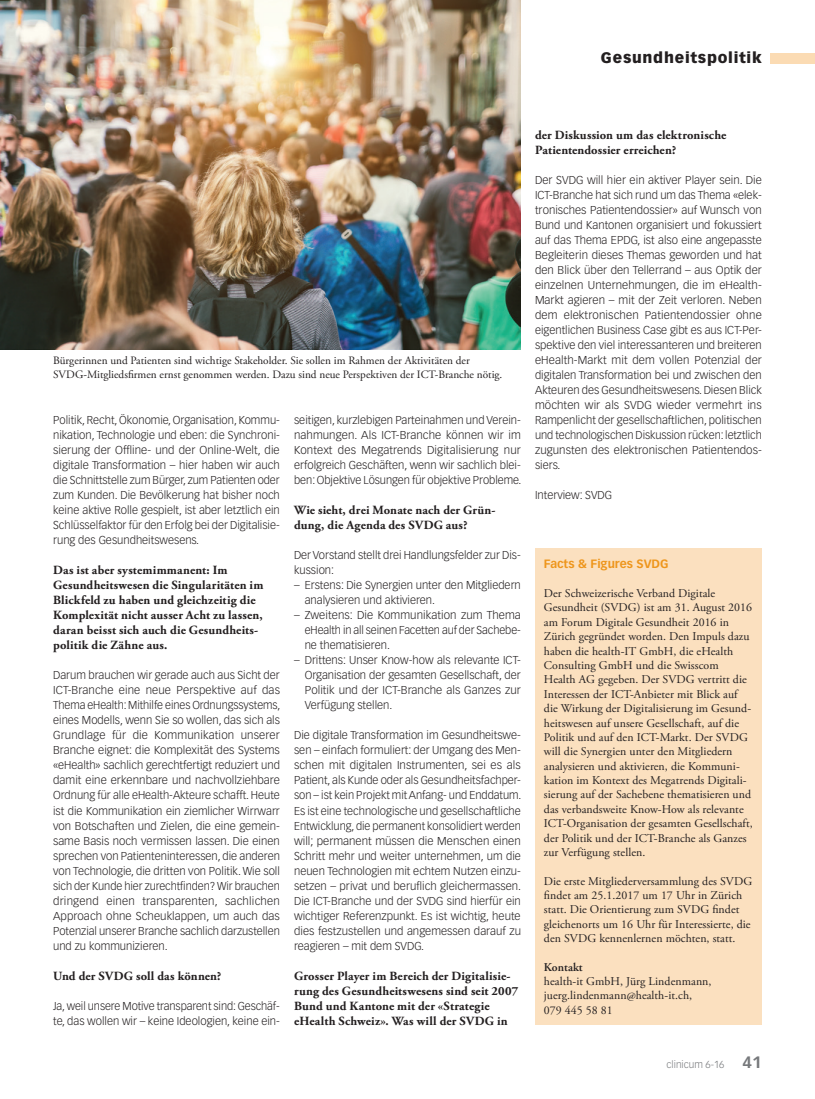
<style>
.page{position:relative;width:815px;height:1099px;background:#fff}
.page>*{position:absolute;margin:0;border:0;box-sizing:border-box;transform-origin:0 0}
.t1{font:900 15px "Vectora LT Std";letter-spacing:.05em;color:#231f20}
.t2{font:700 12.5px/15px "Adobe Garamond Pro";letter-spacing:.01em;color:#231f20}
.t3{font:11.88px/14.4px "Adobe Garamond Pro";letter-spacing:.005em;color:#231f20}
.t4{font:700 11.88px "Vectora LT Std";color:#ee961c}
.t5{font:600 11.88px "Adobe Garamond Pro";letter-spacing:.005em;color:#231f20}
.t6{font:300 11.25px/15px "Vectora LT Std";color:#231f20;text-align:justify}
.t7{font:11.25px/13.5px "Adobe Garamond Pro";color:#231f20}
.t8{font:300 10px "Vectora LT Std";color:#76787b}
.s1{font-weight:700;font-size:16.25px}
</style>
<div class="page">
<div style="left:770px;top:53px;width:45px;height:10px;background:#fbdbb3"></div>
<div style="left:535px;top:548px;width:227px;height:476px;background:#fbe0bf"></div>
<img style="left:0;top:0;width:521px;height:349px">
<h1 class="t1" style="left:601px;top:49px;width:162px">Gesundheitspolitik</h1>
<p class="t7" style="left:53px;top:354px;width:451px">Bürgerinnen und Patienten sind wichtige Stakeholder. Sie sollen im Rahmen der Aktivitäten der<br>SVDG-Mitgliedsfirmen ernst genommen werden. Dazu sind neue Perspektiven der ICT-Branche nötig.</p>
<p class="t6" style="left:53px;top:413px;width:228px">Politik, Recht, Ökonomie, Organisation, Kommu&shy;nikation, Technologie und eben: die Synchroni&shy;sierung der Offline- und der Online-Welt, die digitale Transformation – hier haben wir auch die Schnittstelle zum Bürger, zum Patienten oder zum Kunden. Die Bevölkerung hat bisher noch keine aktive Rolle gespielt, ist aber letztlich ein Schlüsselfaktor für den Erfolg bei der Digitalisie&shy;rung des Gesundheitswesens.</p>
<p class="t2" style="left:53px;top:563px;width:212px">Das ist aber systemimmanent: Im Gesundheitswesen die Singularitäten im Blickfeld zu haben und gleichzeitig die Komplexität nicht ausser Acht zu lassen, daran beisst sich auch die Gesundheits&shy;politik die Zähne aus.</p>
<p class="t6" style="left:53px;top:668px;width:229px;text-align:left">Darum brauchen wir gerade auch aus Sicht der ICT-Branche eine neue Perspektive auf das Thema eHealth: Mithilfe eines Ordnungssystems, eines Modells, wenn Sie so wollen, das sich als Grundlage für die Kommunikation unserer Branche eignet: die Komplexität des Systems «eHealth» sachlich gerechtfertigt reduziert und damit eine erkennbare und nachvollziehbare Ordnung für alle eHealth-Akteure schafft. Heute ist die Kommunikation ein ziemlicher Wirrwarr von Botschaften und Zielen, die eine gemein&shy;same Basis noch vermissen lassen. Die einen sprechen von Patienteninteressen, die anderen von Technologie, die dritten von Politik. Wie soll sich der Kunde hier zurechtfinden? Wir brauchen dringend einen transparenten, sachlichen Approach ohne Scheuklappen, um auch das Potenzial unserer Branche sachlich darzustellen und zu kommunizieren.</p>
<p class="t2" style="left:53px;top:968px;width:170px">Und der SVDG soll das können?</p>
<p class="t6" style="left:53px;top:998px;width:228px">Ja, weil unsere Motive transparent sind: Geschäf&shy;te, das wollen wir – keine Ideologien, keine ein-</p>
<p class="t6" style="left:294px;top:413px;width:229px">seitigen, kurzlebigen Parteinahmen und Verein&shy;nahmungen. Als ICT-Branche können wir im Kontext des Megatrends Digitalisierung nur erfolgreich Geschäften, wenn wir sachlich blei&shy;ben: Objektive Lösungen für objektive Probleme.</p>
<p class="t2" style="left:294px;top:503px;width:203px">Wie sieht, drei Monate nach der Grün&shy;dung, die Agenda des SVDG aus?</p>
<p class="t6" style="left:294px;top:548px;width:228px">Der Vorstand stellt drei Handlungsfelder zur Dis&shy;kussion:</p>
<p class="t6" style="left:305px;top:578px;width:218px;text-indent:-11px">– Erstens: Die Synergien unter den Mitgliedern analysieren und aktivieren.</p>
<p class="t6" style="left:305px;top:608px;width:218px;text-indent:-11px">– Zweitens: Die Kommunikation zum Thema eHealth in all seinen Facetten auf der Sachebe&shy;ne thematisieren.</p>
<p class="t6" style="left:305px;top:653px;width:218px;text-indent:-11px">– Drittens: Unser Know-how als relevante ICT-Organisation der gesamten Gesellschaft, der Politik und der ICT-Branche als Ganzes zur Verfügung stellen.</p>
<p class="t6" style="left:294px;top:728px;width:229px">Die digitale Transformation im Gesundheitswe&shy;sen – einfach formuliert: der Umgang des Men&shy;schen mit digitalen Instrumenten, sei es als Patient, als Kunde oder als Gesundheitsfachper&shy;son – ist kein Projekt mit Anfang- und Enddatum.<br>Es ist eine technologische und gesellschaftliche Entwicklung, die permanent konsolidiert werden will; permanent müssen die Menschen einen Schritt mehr und weiter unternehmen, um die neuen Technologien mit echtem Nutzen einzu&shy;setzen – privat und beruflich gleichermassen.<br>Die ICT-Branche und der SVDG sind hierfür ein wichtiger Referenzpunkt. Es ist wichtig, heute dies festzustellen und angemessen darauf zu reagieren – mit dem SVDG.</p>
<p class="t2" style="left:294px;top:968px;width:226px">Grosser Player im Bereich der Digitalisie&shy;rung des Gesundheitswesens sind seit 2007<br>Bund und Kantone mit der «Strategie eHealth Schweiz». Was will der SVDG in</p>
<p class="t2" style="left:535px;top:128px;width:193px">der Diskussion um das elektronische<br>Patientendossier erreichen?</p>
<p class="t6" style="left:535px;top:173px;width:228px">Der SVDG will hier ein aktiver Player sein. Die ICT-Branche hat sich rund um das Thema «elek&shy;tronisches Patientendossier» auf Wunsch von Bund und Kantonen organisiert und fokussiert auf das Thema EPDG, ist also eine angepasste Begleiterin dieses Themas geworden und hat den Blick über den Tellerrand – aus Optik der einzelnen Unternehmungen, die im eHealth-Markt agieren – mit der Zeit verloren. Neben dem elektronischen Patientendossier ohne eigentlichen Business Case gibt es aus ICT-Per&shy;spektive den viel interessanteren und breiteren eHealth-Markt mit dem vollen Potenzial der digitalen Transformation bei und zwischen den Akteuren des Gesundheitswesens. Diesen Blick möchten wir als SVDG wieder vermehrt ins Rampenlicht der gesellschaftlichen, politischen und technologischen Diskussion rücken: letztlich zugunsten des elektronischen Patientendos&shy;siers.</p>
<p class="t6" style="left:535px;top:488px;width:79px">Interview: SVDG</p>
<p class="t4" style="left:544px;top:557px;width:126px">Facts &amp; Figures SVDG</p>
<p class="t3" style="left:544px;top:586px;width:210px">Der Schweizerische Verband Digitale Gesundheit (SVDG) ist am 31. August 2016 am Forum Digitale Gesundheit 2016 in Zürich gegründet worden. Den Impuls dazu haben die health-IT GmbH, die eHealth Consulting GmbH und die Swisscom Health AG gegeben. Der SVDG vertritt die Interessen der ICT-Anbieter mit Blick auf die Wirkung der Digitalisierung im Gesund&shy;heitswesen auf unsere Gesellschaft, auf die Politik und auf den ICT-Markt. Der SVDG will die Synergien unter den Mitgliedern analysieren und aktivieren, die Kommuni&shy;kation im Kontext des Megatrends Digitali&shy;sierung auf der Sachebene thematisieren und das verbandsweite Know-How als relevante ICT-Organisation der gesamten Gesellschaft, der Politik und der ICT-Branche als Ganzes zur Verfügung stellen.</p>
<p class="t3" style="left:544px;top:874px;width:210px">Die erste Mitgliederversammlung des SVDG findet am 25.1.2017 um 17 Uhr in Zürich statt. Die Orientierung zum SVDG findet gleichenorts um 16 Uhr für Interessierte, die den SVDG kennenlernen möchten, statt.</p>
<p class="t5" style="left:544px;top:960px;width:40px">Kontakt</p>
<p class="t3" style="left:544px;top:974px;width:169px">health-it GmbH, Jürg Lindenmann, juerg.lindenmann@health-it.ch,<br>079 445 58 81</p>
<p class="t8" style="left:667px;top:1058px;width:97px">clinicum 6-16 <span class="s1">41</span></p>
</div>
